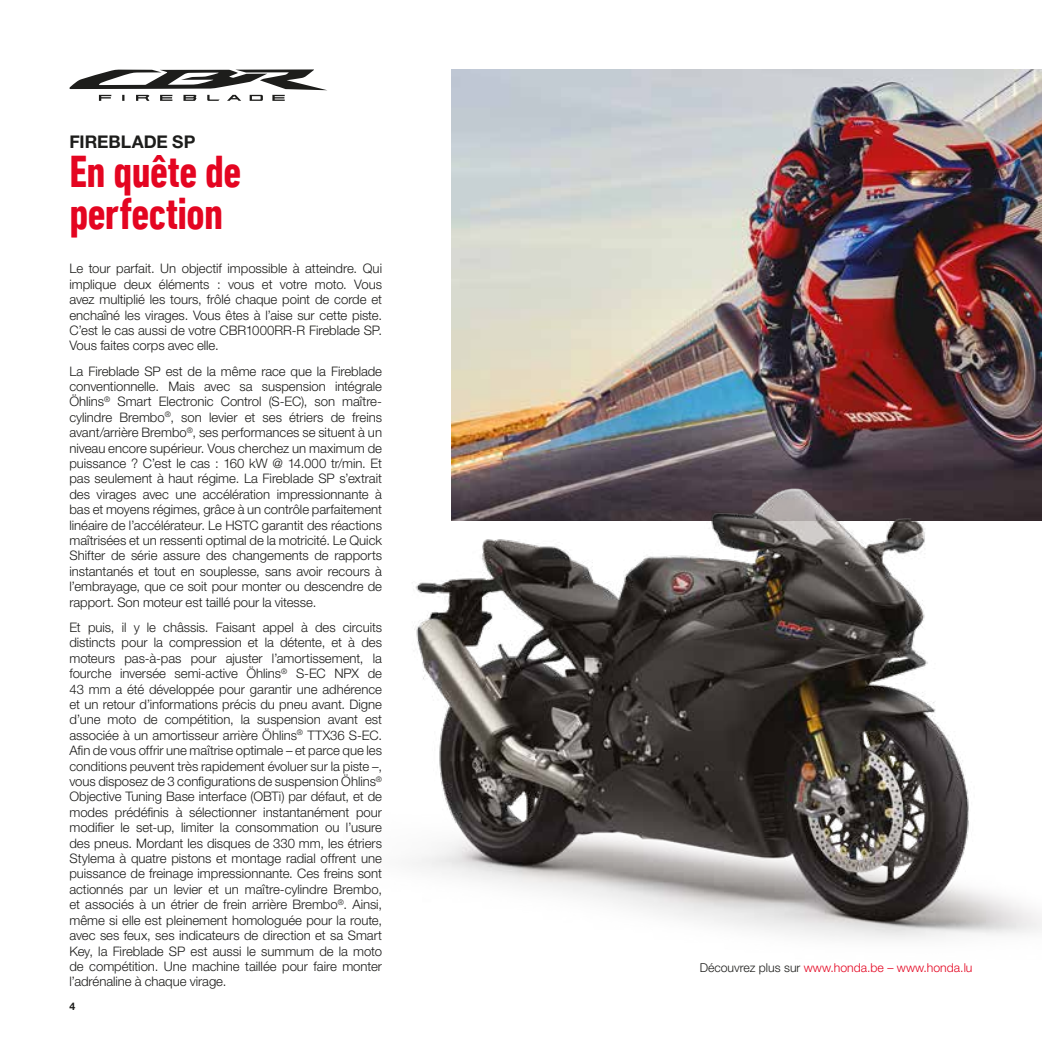
<style>
.page{position:relative;width:1042px;height:1042px;background:#fff}
.page>*{position:absolute;margin:0;border:0;box-sizing:border-box;transform-origin:0 0}
.t1{font:700 condensed 45.5px/42px "DIN Next LT Pro";letter-spacing:-.015em;color:#e40521}
.t2{font:700 17.5px "Helvetica Neue LT Std";color:#1d1d1b}
.t3{font:300 13.12px/15.4px "Helvetica Neue LT Std";letter-spacing:-.005em;color:#1d1d1b;text-align:justify}
.t4{font:300 12.25px "Helvetica Neue LT Std";color:#e40521}
.t5{font:700 10.5px "Helvetica Neue LT Std";color:#1d1d1b}
.s1{color:#1d1d1b}
</style>
<div class="page">
<svg style="left:69px;top:69px;width:258px;height:32px"></svg>
<img style="left:452px;top:69px;width:590px;height:331px">
<img style="left:412px;top:400px;width:630px;height:540px">
<h2 class="t2" style="left:69px;top:131px;width:127px">FIREBLADE SP</h2>
<h1 class="t1" style="left:69px;top:151px;width:173px">En quête de perfection</h1>
<p class="t3" style="left:69px;top:261px;width:314px">Le tour parfait. Un objectif impossible à atteindre. Qui implique deux éléments : vous et votre moto. Vous avez multiplié les tours, frôlé chaque point de corde et enchaîné les virages. Vous êtes à l’aise sur cette piste.<br>C’est le cas aussi de votre CBR1000RR-R Fireblade SP.<br>Vous faites corps avec elle.</p>
<p class="t3" style="left:69px;top:363px;width:314px">La Fireblade SP est de la même race que la Fireblade conventionnelle. Mais avec sa suspension intégrale Öhlins<sup>®</sup> Smart Electronic Control (S-EC), son maître&shy;cylindre Brembo<sup>®</sup>, son levier et ses étriers de freins avant/arrière Brembo<sup>®</sup>, ses performances se situent à un niveau encore supérieur. Vous cherchez un maximum de puissance ? C’est le cas : 160 kW @ 14.000 tr/min. Et pas seulement à haut régime. La Fireblade SP s’extrait des virages avec une accélération impressionnante à bas et moyens régimes, grâce à un contrôle parfaitement linéaire de l’accélérateur. Le HSTC garantit des réactions maîtrisées et un ressenti optimal de la motricité. Le Quick Shifter de série assure des changements de rapports instantanés et tout en souplesse, sans avoir recours à l’embrayage, que ce soit pour monter ou descendre de rapport. Son moteur est taillé pour la vitesse.</p>
<p class="t3" style="left:69px;top:619px;width:314px">Et puis, il y le châssis. Faisant appel à des circuits distincts pour la compression et la détente, et à des moteurs pas-à-pas pour ajuster l’amortissement, la fourche inversée semi-active Öhlins<sup>®</sup> S-EC NPX de 43 mm a été développée pour garantir une adhérence et un retour d’informations précis du pneu avant. Digne d’une moto de compétition, la suspension avant est associée à un amortisseur arrière Öhlins<sup>®</sup> TTX36 S-EC.<br>Afin de vous offrir une maîtrise optimale – et parce que les conditions peuvent très rapidement évoluer sur la piste –, vous disposez de 3 configurations de suspension Öhlins<sup>® </sup>Objective Tuning Base interface (OBTi) par défaut, et de modes prédéfinis à sélectionner instantanément pour modifier le set-up, limiter la consommation ou l’usure des pneus. Mordant les disques de 330 mm, les étriers Stylema à quatre pistons et montage radial offrent une puissance de freinage impressionnante. Ces freins sont actionnés par un levier et un maître-cylindre Brembo, et associés à un étrier de frein arrière Brembo<sup>®</sup>. Ainsi, même si elle est pleinement homologuée pour la route, avec ses feux, ses indicateurs de direction et sa Smart Key, la Fireblade SP est aussi le summum de la moto de compétition. Une machine taillée pour faire monter l’adrénaline à chaque virage.</p>
<p class="t5" style="left:69px;top:1000px;width:7px">4</p>
<p class="t4" style="left:700px;top:960px;width:274px"><span class="s1">Découvrez plus sur</span> www.honda.be – www.honda.lu</p>
</div>
